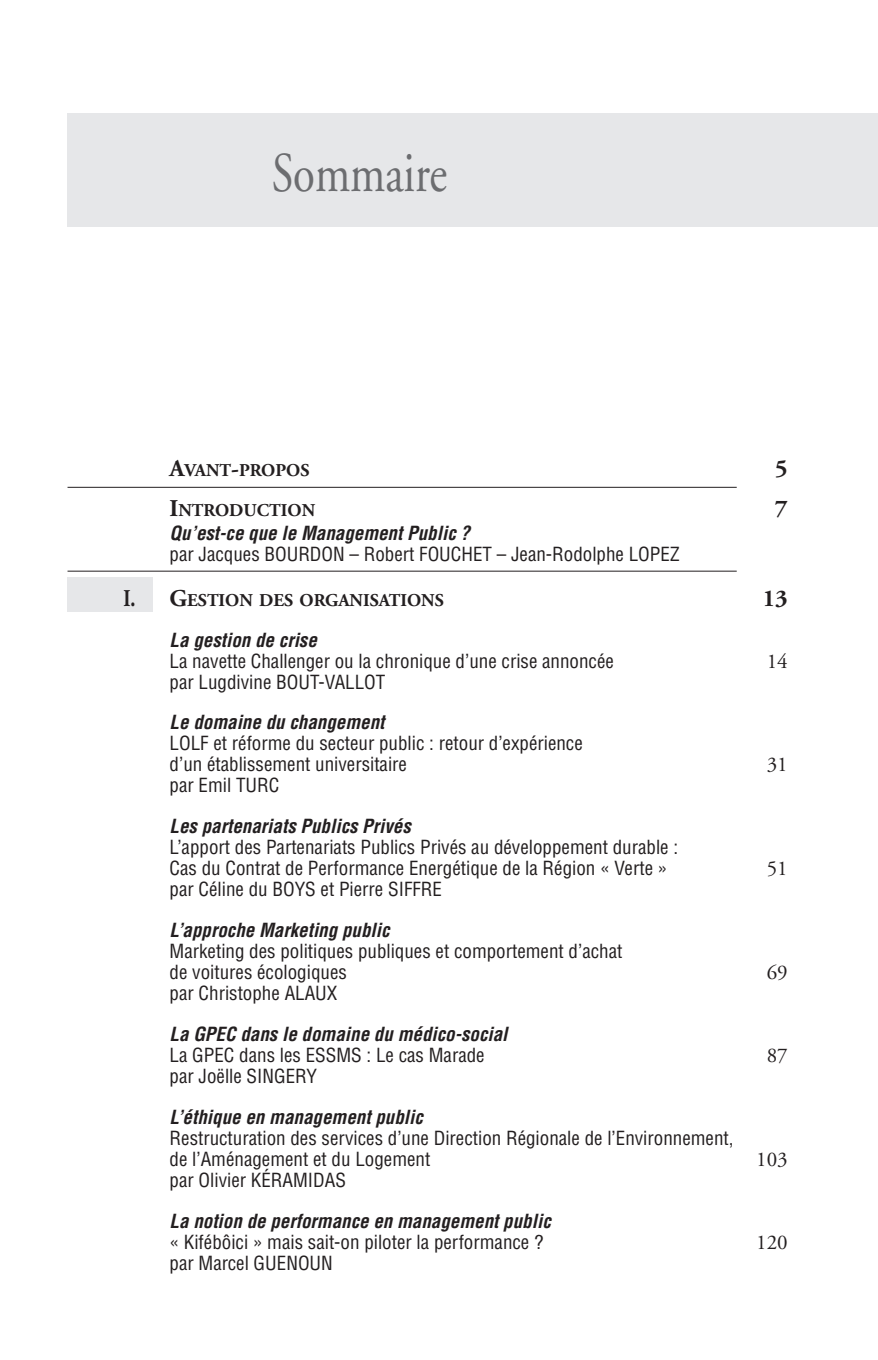
<style>
.page{position:relative;width:878px;height:1360px;background:#fff}
.page>*{position:absolute;margin:0;border:0;box-sizing:border-box;transform-origin:0 0}
.t1{font:56px "Adobe Garamond";color:#6c6d70;scale:.8 1}
.t2{font:700 24px "Adobe Garamond";color:#231f20}
.t3{font:700 24px "Adobe Garamond";color:#231f20}
.t4{font:21px "Adobe Garamond";color:#231f20}
.t5{font:condensed 19px/21px "Helvetica";color:#231f20}
.t6{font:italic 700 condensed 19px "Helvetica";color:#231f20}
.t7{font:700 18px "Adobe Garamond";color:#231f20}
.s1{font-size:24px}
</style>
<div class="page">
<div style="left:68px;top:113px;width:810px;height:113px;background:#e6e7e9"></div>
<hr style="left:68px;top:487px;width:668px;height:1px;background:#231f20">
<hr style="left:68px;top:570px;width:668px;height:1px;background:#231f20">
<div style="left:68px;top:577px;width:85px;height:34px;background:#e6e7e9"></div>
<h1 class="t1" style="left:272px;top:144px;width:221px">Sommaire</h1>
<p class="t7" style="left:170px;top:460px;width:141px"><span class="s1">A</span>VANT<span class="s1">-</span>PROPOS</p>
<p class="t3" style="left:775px;top:455px;width:14px">5</p>
<p class="t7" style="left:170px;top:501px;width:147px"><span class="s1">I</span>NTRODUCTION</p>
<p class="t2" style="left:775px;top:495px;width:14px">7</p>
<p class="t6" style="left:170px;top:522px;width:302px">Qu’est-ce que le Management Public ?</p>
<p class="t5" style="left:170px;top:543px;width:511px">par Jacques BOURDON – Robert Fouchet – Jean-Rodolphe Lopez</p>
<p class="t7" style="left:123px;top:590px;width:322px"><span class="s1">I.</span> <span class="s1">G</span>ESTION DES ORGANISATIONS</p>
<p class="t2" style="left:763px;top:585px;width:26px">13</p>
<p class="t6" style="left:170px;top:628px;width:149px">La gestion de crise</p>
<p class="t5" style="left:170px;top:650px;width:446px">La navette Challenger ou la chronique d’une crise annoncée</p>
<p class="t4" style="left:767px;top:649px;width:22px">14</p>
<p class="t5" style="left:170px;top:671px;width:217px">par Lugdivine Bout-Vallot</p>
<p class="t6" style="left:170px;top:711px;width:216px">Le domaine du changement</p>
<p class="t5" style="left:170px;top:732px;width:415px">LOLF et réforme du secteur public : retour d’expérience d’un établissement universitaire</p>
<p class="t4" style="left:767px;top:753px;width:22px">31</p>
<p class="t5" style="left:170px;top:774px;width:111px">par Emil Turc</p>
<p class="t6" style="left:170px;top:815px;width:243px">Les partenariats Publics Privés</p>
<p class="t5" style="left:170px;top:836px;width:510px">L’apport des Partenariats Publics Privés au développement durable :<br>Cas du Contrat de Performance Energétique de la Région « Verte »</p>
<p class="t5" style="left:170px;top:878px;width:274px">par Céline du Boys et Pierre Siffre</p>
<p class="t6" style="left:170px;top:918px;width:221px">L’approche Marketing public</p>
<p class="t5" style="left:170px;top:940px;width:454px">Marketing des politiques publiques et comportement d’achat de voitures écologiques</p>
<p class="t4" style="left:767px;top:857px;width:22px">51</p>
<p class="t4" style="left:767px;top:961px;width:22px">69</p>
<p class="t5" style="left:170px;top:982px;width:169px">par Christophe Alaux</p>
<p class="t6" style="left:170px;top:1022px;width:339px">La GPEC dans le domaine du médico-social</p>
<p class="t5" style="left:170px;top:1044px;width:45px">La GPEC</p>
<p class="t5" style="left:239px;top:1044px;width:247px">dans les ESSMS : Le cas Marade</p>
<p class="t4" style="left:767px;top:1044px;width:22px">87</p>
<p class="t5" style="left:170px;top:1065px;width:149px">par Joëlle Sing ery</p>
<p class="t6" style="left:170px;top:1105px;width:255px">L’éthique en management public</p>
<p class="t5" style="left:170px;top:1127px;width:565px">Restructuration des services d’une Direction Régionale de l’Environnement, de l’Aménagement et du Logement</p>
<p class="t4" style="left:756px;top:1148px;width:33px">103</p>
<p class="t5" style="left:170px;top:1169px;width:178px">par Olivier Kéramidas</p>
<p class="t6" style="left:170px;top:1209px;width:383px">La notion de performance en management public</p>
<p class="t5" style="left:170px;top:1231px;width:375px">« Kifébôici » mais sait-on piloter la performance ?</p>
<p class="t4" style="left:756px;top:1231px;width:33px">120</p>
<p class="t5" style="left:170px;top:1252px;width:129px">par Marcel Gu enoun</p>
</div>
